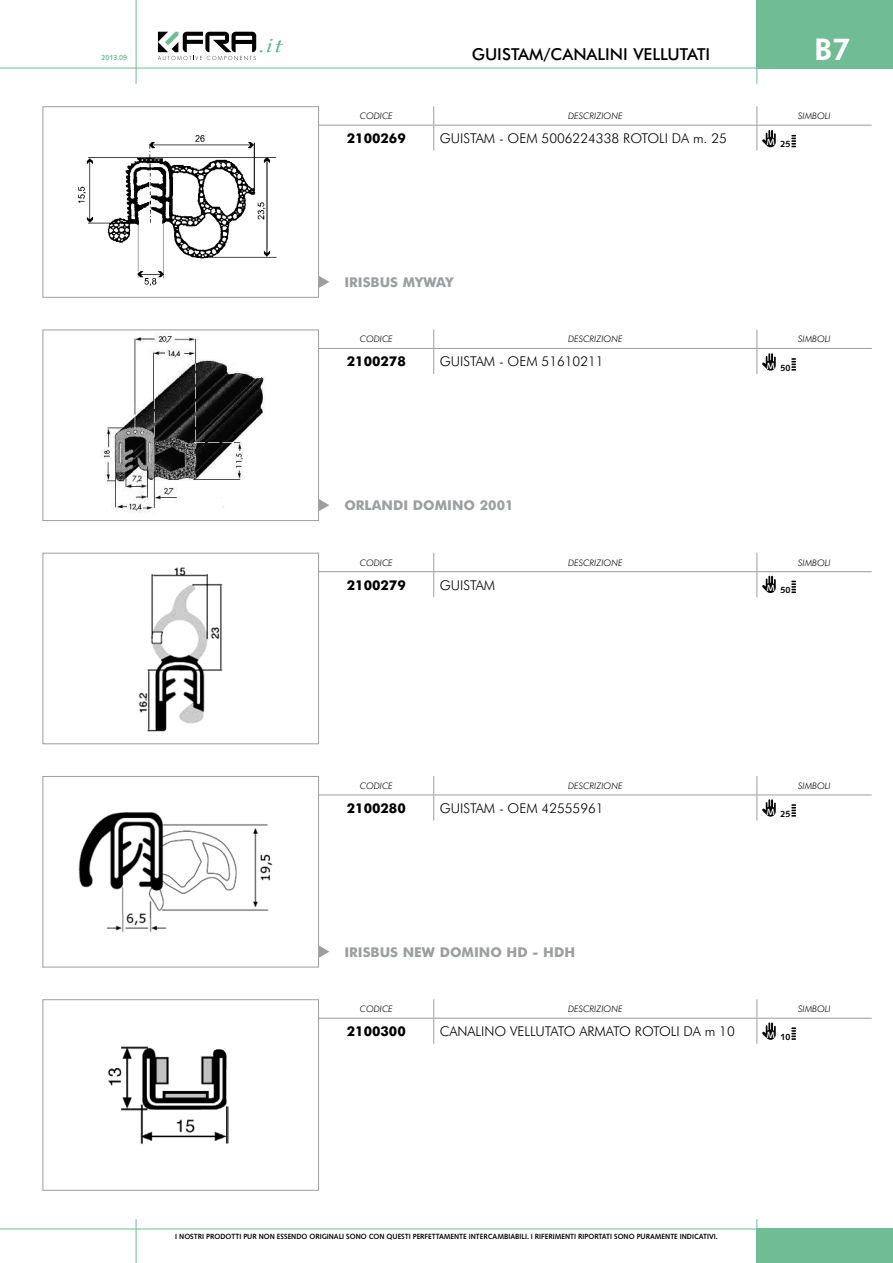
<style>
.page{position:relative;width:893px;height:1263px;background:#fff}
.page>*{position:absolute;margin:0;border:0;box-sizing:border-box;transform-origin:0 0}
.t1{font:800 30px "Futura BT";color:#fff}
.t2{font:500 16.5px "Futura BT";color:#000}
.t3{font:300 13.5px "Futura BT";color:#000}
.t4{font:700 13.5px "Futura BT";color:#9c9e9f}
.t5{font:700 13.5px "Futura BT";color:#000}
.t6{font:italic 300 9px "Futura BT";color:#000}
.t7{font:700 9px "Syntax";color:#000}
.t8{font:700 7.5px "Syntax";color:#000;scale:.95 1}
.t9{font:700 7.5px "Syntax";color:#70bd95;scale:.95 1}
</style>
<div class="page">
<svg style="left:0;top:1228px;width:756px;height:35px"></svg>
<svg style="left:0;top:0;width:756px;height:68px"></svg>
<div style="left:756px;top:0;width:137px;height:68px;background:#70bd95"></div>
<div style="left:756px;top:1228px;width:137px;height:35px;background:#70bd95"></div>
<hr style="left:136px;top:0;width:1px;height:84px;background:#70bd95">
<hr style="left:756px;top:0;width:1px;height:84px;background:#70bd95">
<hr style="left:136px;top:1219px;width:1px;height:44px;background:#70bd95">
<hr style="left:756px;top:1219px;width:1px;height:44px;background:#70bd95">
<svg style="left:158px;top:32px;width:125px;height:28px"></svg>
<svg style="left:319px;top:276px;width:10px;height:12px"></svg>
<hr style="left:319px;top:125px;width:115px;height:1px;background:#9c9e9f">
<hr style="left:434px;top:125px;width:323px;height:1px;background:#9c9e9f">
<hr style="left:757px;top:125px;width:115px;height:1px;background:#9c9e9f">
<svg style="left:433px;top:106px;width:1px;height:45px"></svg>
<div style="left:43px;top:106px;width:276px;height:192px;border:1px solid #9c9e9f"></div>
<img style="left:78px;top:135px;width:199px;height:150px">
<hr style="left:319px;top:571px;width:115px;height:1px;background:#9c9e9f">
<hr style="left:434px;top:571px;width:323px;height:1px;background:#9c9e9f">
<hr style="left:757px;top:571px;width:115px;height:1px;background:#9c9e9f">
<svg style="left:433px;top:553px;width:1px;height:44px"></svg>
<div style="left:43px;top:553px;width:276px;height:191px;border:1px solid #9c9e9f"></div>
<svg style="left:756px;top:553px;width:20px;height:44px"></svg>
<svg style="left:791px;top:581px;width:5px;height:12px"></svg>
<img style="left:138px;top:567px;width:85px;height:165px">
<svg style="left:756px;top:106px;width:20px;height:45px"></svg>
<svg style="left:791px;top:135px;width:5px;height:12px"></svg>
<svg style="left:319px;top:499px;width:10px;height:12px"></svg>
<hr style="left:319px;top:348px;width:115px;height:1px;background:#9c9e9f">
<hr style="left:434px;top:348px;width:323px;height:1px;background:#9c9e9f">
<hr style="left:757px;top:348px;width:115px;height:1px;background:#9c9e9f">
<svg style="left:433px;top:330px;width:1px;height:44px"></svg>
<div style="left:43px;top:330px;width:276px;height:191px;border:1px solid #9c9e9f"></div>
<img style="left:101px;top:333px;width:164px;height:181px">
<svg style="left:756px;top:330px;width:20px;height:44px"></svg>
<svg style="left:791px;top:358px;width:5px;height:13px"></svg>
<svg style="left:319px;top:945px;width:10px;height:13px"></svg>
<hr style="left:319px;top:794px;width:115px;height:1px;background:#9c9e9f">
<hr style="left:434px;top:794px;width:323px;height:1px;background:#9c9e9f">
<hr style="left:757px;top:794px;width:115px;height:1px;background:#9c9e9f">
<svg style="left:433px;top:776px;width:1px;height:44px"></svg>
<div style="left:43px;top:776px;width:276px;height:191px;border:1px solid #9c9e9f"></div>
<img style="left:78px;top:812px;width:195px;height:121px">
<svg style="left:756px;top:776px;width:20px;height:44px"></svg>
<svg style="left:791px;top:804px;width:5px;height:13px"></svg>
<img style="left:108px;top:1046px;width:120px;height:98px">
<svg style="left:791px;top:1027px;width:5px;height:13px"></svg>
<hr style="left:319px;top:1018px;width:115px;height:1px;background:#9c9e9f">
<hr style="left:434px;top:1018px;width:323px;height:1px;background:#9c9e9f">
<hr style="left:757px;top:1018px;width:115px;height:1px;background:#9c9e9f">
<svg style="left:756px;top:999px;width:20px;height:45px"></svg>
<svg style="left:433px;top:999px;width:1px;height:45px"></svg>
<div style="left:43px;top:999px;width:276px;height:192px;border:1px solid #9c9e9f"></div>
<p class="t9" style="left:101px;top:53px;width:29px">2013.09</p>
<h2 class="t2" style="left:472px;top:44px;width:240px">GUISTAM/CANALINI VELLUTATI</h2>
<h1 class="t1" style="left:814px;top:31px;width:38px">B7</h1>
<p class="t6" style="left:360px;top:111px;width:35px">CODICE</p>
<p class="t6" style="left:568px;top:111px;width:56px">DESCRIZIONE</p>
<p class="t6" style="left:798px;top:111px;width:34px">SIMBOLI</p>
<h3 class="t5" style="left:347px;top:130px;width:61px">2100269</h3>
<h3 class="t3" style="left:440px;top:130px;width:289px">GUISTAM - OEM 5006224338 ROTOLI DA m. 25</h3>
<p class="t7" style="left:766px;top:139px;width:26px"><sup>M</sup> 25</p>
<h3 class="t4" style="left:344px;top:274px;width:111px">IRISBUS MYWAY</h3>
<p class="t6" style="left:360px;top:334px;width:35px">CODICE</p>
<p class="t6" style="left:568px;top:334px;width:56px">DESCRIZIONE</p>
<p class="t6" style="left:798px;top:334px;width:34px">SIMBOLI</p>
<h3 class="t5" style="left:347px;top:353px;width:61px">2100278</h3>
<h3 class="t3" style="left:440px;top:353px;width:166px">GUISTAM - OEM 51610211</h3>
<p class="t7" style="left:766px;top:362px;width:26px"><sup>M</sup> 50</p>
<h3 class="t4" style="left:344px;top:497px;width:171px">ORLANDI DOMINO 2001</h3>
<p class="t6" style="left:360px;top:557px;width:35px">CODICE</p>
<p class="t6" style="left:568px;top:557px;width:56px">DESCRIZIONE</p>
<p class="t6" style="left:798px;top:557px;width:34px">SIMBOLI</p>
<h3 class="t5" style="left:347px;top:577px;width:61px">2100279</h3>
<h3 class="t3" style="left:440px;top:577px;width:57px">GUISTAM</h3>
<p class="t7" style="left:766px;top:585px;width:26px"><sup>M</sup> 50</p>
<p class="t6" style="left:360px;top:780px;width:35px">CODICE</p>
<p class="t6" style="left:568px;top:780px;width:56px">DESCRIZIONE</p>
<p class="t6" style="left:798px;top:780px;width:34px">SIMBOLI</p>
<h3 class="t5" style="left:347px;top:800px;width:61px">2100280</h3>
<h3 class="t3" style="left:440px;top:800px;width:166px">GUISTAM - OEM 42555961</h3>
<p class="t7" style="left:766px;top:808px;width:26px"><sup>M</sup> 25</p>
<h3 class="t4" style="left:344px;top:944px;width:232px">IRISBUS NEW DOMINO HD - HDH</h3>
<p class="t6" style="left:360px;top:1003px;width:35px">CODICE</p>
<p class="t6" style="left:568px;top:1003px;width:56px">DESCRIZIONE</p>
<p class="t6" style="left:798px;top:1003px;width:34px">SIMBOLI</p>
<h3 class="t5" style="left:347px;top:1023px;width:61px">2100300</h3>
<h3 class="t3" style="left:440px;top:1023px;width:297px">CANALINO VELLUTATO ARMATO ROTOLI DA m 10</h3>
<p class="t7" style="left:766px;top:1031px;width:26px"><sup>M</sup> 10</p>
<p class="t8" style="left:175px;top:1232px;width:572px">I NOSTRI PRODOTTI PUR NON ESSENDO ORIGINALI SONO CON QUESTI PERFETTAMENTE INTERCAMBIABILI. I RIFERIMENTI RIPORTATI SONO PURAMENTE INDICATIVI.</p>
</div>
